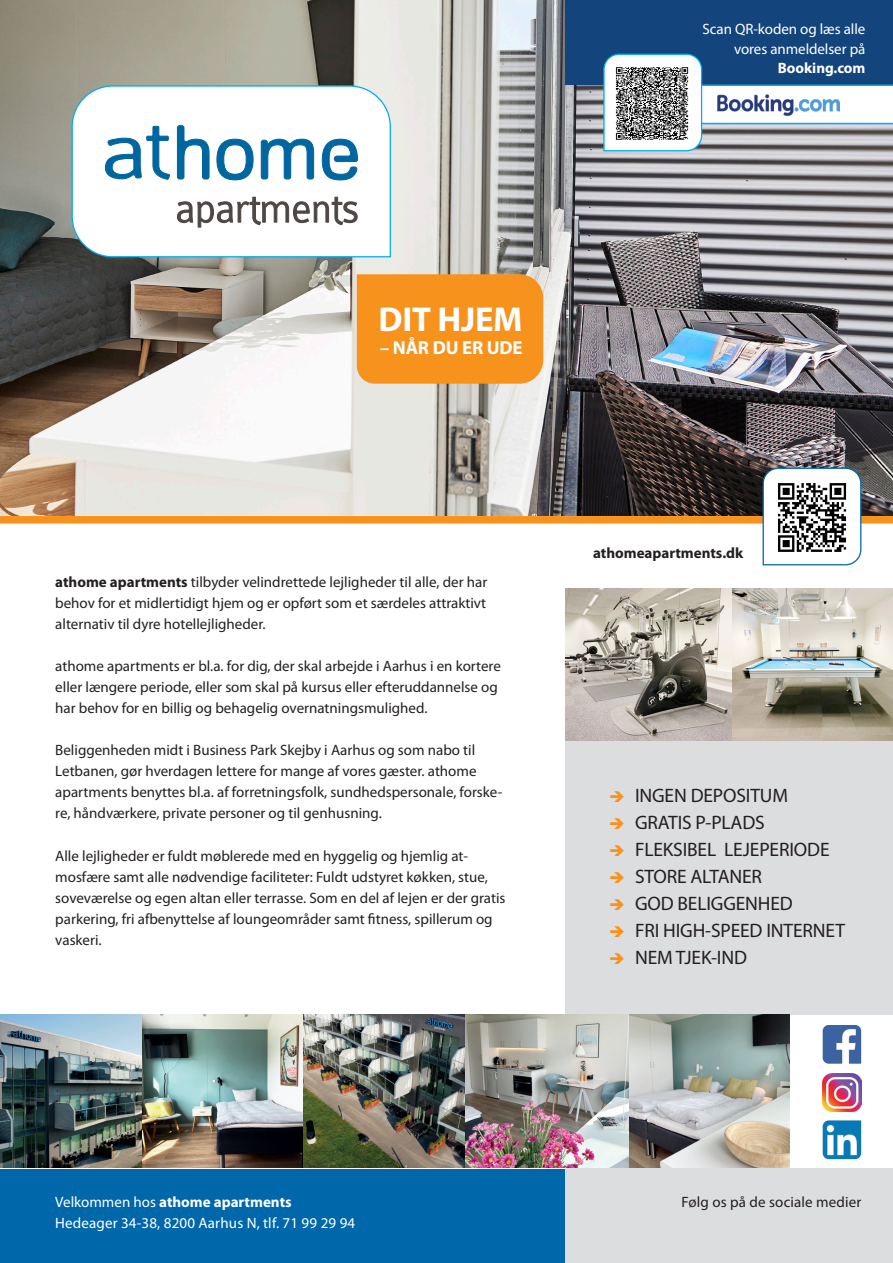
<style>
.page{position:relative;width:893px;height:1263px;background:#fff}
.page>*{position:absolute;margin:0;border:0;box-sizing:border-box;transform-origin:0 0}
.t1{font:700 34.65px "Myriad Pro";letter-spacing:-.01em;color:#fff}
.t2{font:19.5px "Myriad Pro";letter-spacing:-.01em;color:#231f20}
.t3{font:700 18.9px "Myriad Pro";letter-spacing:-.01em;color:#fff}
.t4{font:15px/21px "Myriad Pro";color:#231f20}
.a_brod{font:15px "Myriad Pro";letter-spacing:-.005em;color:#fff}
.a_brod-2{font:700 15px "Myriad Pro";color:#fff}
.t5{font:700 15px "Myriad Pro";color:#231f20}
.s1{font-weight:700}
.s2{color:#f7931d}
.s3{font-weight:400}
</style>
<div class="page">
<div style="left:0;top:1170px;width:610px;height:93px;background:#0067aa"></div>
<div style="left:566px;top:605px;width:327px;height:658px;background:#dcdddf"></div>
<div style="left:790px;top:1015px;width:103px;height:152px;background:#fff"></div>
<img style="left:0;top:0;width:893px;height:516px">
<img style="left:823px;top:1025px;width:38px;height:39px">
<img style="left:823px;top:1120px;width:38px;height:39px">
<img style="left:822px;top:1073px;width:39px;height:38px">
<svg style="left:71px;top:85px;width:320px;height:173px"></svg>
<div style="left:0;top:516px;width:893px;height:7px;background:#f7931d"></div>
<svg style="left:762px;top:467px;width:100px;height:99px"></svg>
<img style="left:768px;top:475px;width:84px;height:86px">
<div style="left:357px;top:274px;width:186px;height:110px;background:#f7931d"></div>
<svg style="left:177px;top:125px;width:181px;height:102px"></svg>
<svg style="left:105px;top:126px;width:65px;height:53px"></svg>
<div style="left:566px;top:0;width:327px;height:85px;background:#13457c"></div>
<svg style="left:603px;top:53px;width:290px;height:99px"></svg>
<img style="left:612px;top:62px;width:81px;height:82px">
<img style="left:718px;top:95px;width:122px;height:20px">
<img style="left:0;top:1015px;width:789px;height:152px">
<img style="left:303px;top:1015px;width:162px;height:152px">
<img style="left:465px;top:1015px;width:163px;height:152px">
<img style="left:731px;top:588px;width:162px;height:153px">
<svg style="left:566px;top:588px;width:165px;height:153px;background:#aca69c"></svg>
<p class="a_brod" style="left:702px;top:20px;width:164px">Scan QR-koden og læs alle</p>
<p class="a_brod" style="left:734px;top:39px;width:133px">vores anmeldelser på</p>
<p class="a_brod-2" style="left:778px;top:58px;width:89px">Booking.com</p>
<p class="t1" style="left:379px;top:296px;width:145px">DIT HJEM</p>
<p class="t3" style="left:380px;top:335px;width:144px">– NÅR DU ER UDE</p>
<p class="t4" style="left:55px;top:572px;width:433px;text-align:justify"><span class="s1">athome apartments</span> tilbyder velindrettede lejligheder til alle, der har behov for et midlertidigt hjem og er opført som et særdeles attraktivt alternativ til dyre hotellejligheder.</p>
<p class="t4" style="left:55px;top:656px;width:447px">athome apartments er bl.a. for dig, der skal arbejde i Aarhus i en kortere eller længere periode, eller som skal på kursus eller efteruddannelse og har behov for en billig og behagelig overnatningsmulighed.</p>
<p class="t4" style="left:55px;top:740px;width:449px">Beliggenheden midt i Business Park Skejby i Aarhus og som nabo til Letbanen, gør hverdagen lettere for mange af vores gæster. athome apartments benyttes bl.a. af forretningsfolk, sundhedspersonale, forske&shy;re, håndværkere, private personer og til genhusning.</p>
<p class="t4" style="left:55px;top:845px;width:452px">Alle lejligheder er fuldt møblerede med en hyggelig og hjemlig at&shy;mosfære samt alle nødvendige faciliteter: Fuldt udstyret køkken, stue, soveværelse og egen altan eller terrasse. Som en del af lejen er der gratis parkering, fri afbenyttelse af loungeområder samt fitness, spillerum og vaskeri.</p>
<p class="t5" style="left:593px;top:544px;width:152px">athomeapartments.dk</p>
<p class="t2" style="left:609px;top:783px;width:180px"><span class="s2">➔</span> INGEN DEPOSITUM</p>
<p class="t2" style="left:609px;top:810px;width:157px"><span class="s2">➔</span> GRATIS P-PLADS</p>
<p class="t2" style="left:609px;top:837px;width:222px"><span class="s2">➔</span> FLEKSIBEL LEJEPERIODE</p>
<p class="t2" style="left:609px;top:864px;width:154px"><span class="s2">➔</span> STORE ALTANER</p>
<p class="t2" style="left:609px;top:891px;width:185px"><span class="s2">➔</span> GOD BELIGGENHED</p>
<p class="t2" style="left:609px;top:918px;width:237px"><span class="s2">➔</span> FRI HIGH-SPEED INTERNET</p>
<p class="t2" style="left:609px;top:945px;width:139px"><span class="s2">➔</span> NEM TJEK-IND</p>
<p class="a_brod-2" style="left:55px;top:1192px;width:238px"><span class="s3">Velkommen hos</span> athome apartments</p>
<p class="a_brod" style="left:55px;top:1214px;width:301px">Hedeager 34-38, 8200 Aarhus N, tlf. 71 99 29 94</p>
<p class="t4" style="left:681px;top:1192px;width:181px">Følg os på de sociale medier</p>
</div>
